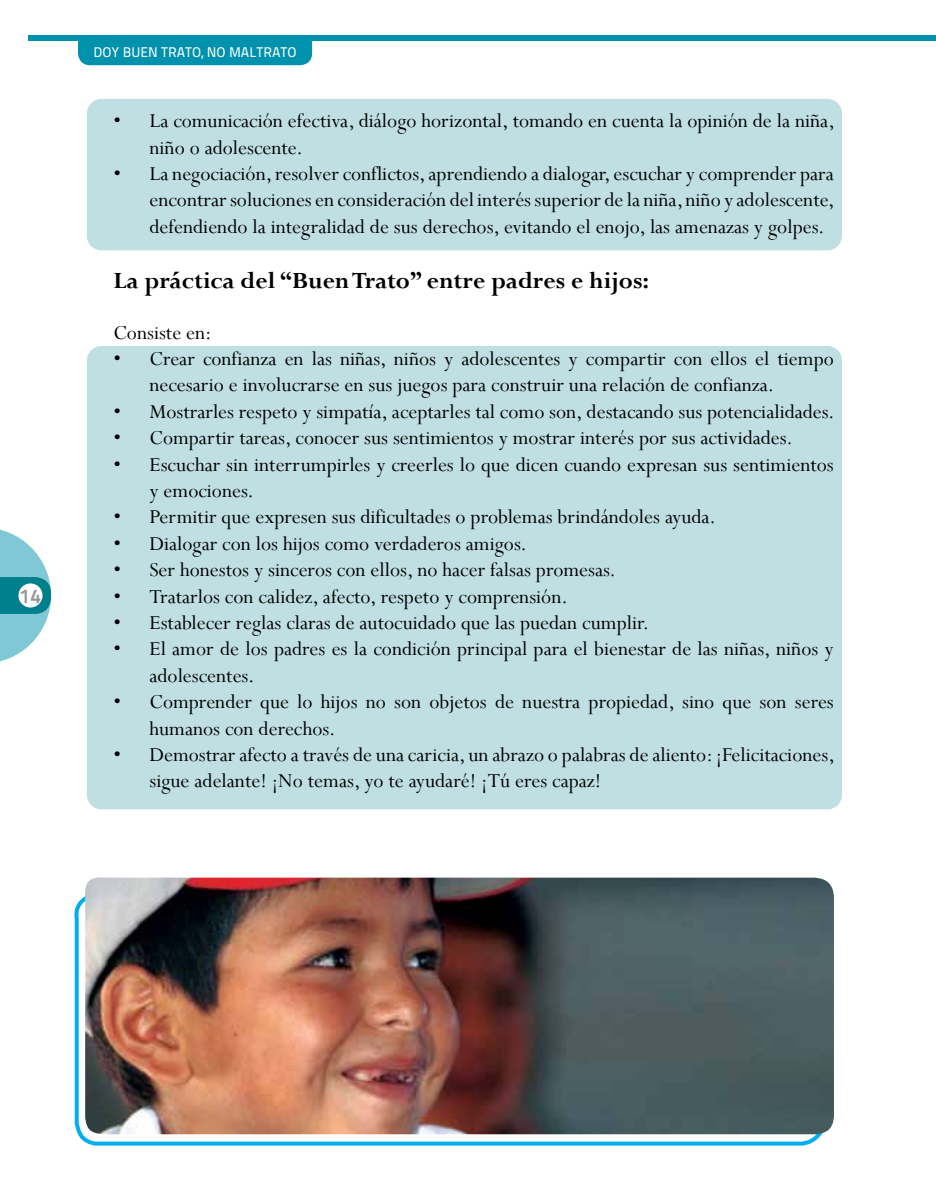
<style>
.page{position:relative;width:936px;height:1191px;background:#fff}
.page>*{position:absolute;margin:0;border:0;box-sizing:border-box;transform-origin:0 0}
.t1{font:700 26px "Perpetua";color:#000}
.t2{font:22px/26.4px "Perpetua";color:#000}
.t3{font:20px "Titillium Maps 26 L 750 wt";color:#939598}
.t4{font:14px "Titillium Maps 26 L 500 wt";color:#fff}
</style>
<div class="page">
<div style="left:78px;top:41px;width:234px;height:24px;background:#0091ac"></div>
<svg style="left:0;top:529px;width:51px;height:133px"></svg>
<div style="left:28px;top:35px;width:907px;height:6px;background:#0091ac"></div>
<div style="left:18px;top:583px;width:25px;height:24px;background:#fff;border-radius:50%"></div>
<div style="left:87px;top:99px;width:755px;height:151px;background:#c0dfe2;border-radius:15px"></div>
<div style="left:87px;top:346px;width:755px;height:463px;background:#c0dfe2;border-radius:15px"></div>
<svg style="left:74px;top:897px;width:748px;height:249px"></svg>
<img style="left:84px;top:877px;width:749px;height:257px">
<p class="t3" style="left:20px;top:580px;width:23px">14</p>
<p class="t4" style="left:94px;top:42px;width:204px">DOY BUEN TRATO, NO MALTRATO</p>
<p class="t2" style="left:149px;top:107px;width:686px;text-indent:-36px">• La comunicación efectiva, diálogo horizontal, tomando en cuenta la opinión de la niña, niño o adolescente.</p>
<p class="t2" style="left:149px;top:160px;width:686px;text-align:justify;text-indent:-36px">• La negociación, resolver conflictos, aprendiendo a dialogar, escuchar y comprender para encontrar soluciones en consideración del interés superior de la niña, niño y adolescente, defendiendo la integralidad de sus derechos, evitando el enojo, las amenazas y golpes.</p>
<p class="t1" style="left:113px;top:264px;width:537px">La práctica del “Buen Trato” entre padres e hijos:</p>
<p class="t2" style="left:113px;top:318px;width:100px">Consiste en:</p>
<p class="t2" style="left:149px;top:345px;width:686px;text-indent:-36px">• Crear confianza en las niñas, niños y adolescentes y compartir con ellos el tiempo necesario e involucrarse en sus juegos para construir una relación de confianza.</p>
<p class="t2" style="left:113px;top:398px;width:722px">• Mostrarles respeto y simpatía, aceptarles tal como son, destacando sus potencialidades.</p>
<p class="t2" style="left:113px;top:424px;width:680px">• Compartir tareas, conocer sus sentimientos y mostrar interés por sus actividades.</p>
<p class="t2" style="left:149px;top:450px;width:685px;text-indent:-36px">• Escuchar sin interrumpirles y creerles lo que dicen cuando expresan sus sentimientos y emociones.</p>
<p class="t2" style="left:113px;top:503px;width:604px">• Permitir que expresen sus dificultades o problemas brindándoles ayuda.</p>
<p class="t2" style="left:113px;top:530px;width:415px">• Dialogar con los hijos como verdaderos amigos.</p>
<p class="t2" style="left:113px;top:556px;width:504px">• Ser honestos y sinceros con ellos, no hacer falsas promesas.</p>
<p class="t2" style="left:113px;top:582px;width:456px">• Tratarlos con calidez, afecto, respeto y comprensión.</p>
<p class="t2" style="left:113px;top:609px;width:537px">• Establecer reglas claras de autocuidado que las puedan cumplir.</p>
<p class="t2" style="left:149px;top:635px;width:685px;text-indent:-36px">• El amor de los padres es la condición principal para el bienestar de las niñas, niños y adolescentes.</p>
<p class="t2" style="left:149px;top:688px;width:685px;text-indent:-36px">• Comprender que lo hijos no son objetos de nuestra propiedad, sino que son seres humanos con derechos.</p>
<p class="t2" style="left:149px;top:741px;width:686px;text-indent:-36px">• Demostrar afecto a través de una caricia, un abrazo o palabras de aliento: ¡Felicitaciones, sigue adelante! ¡No temas, yo te ayudaré! ¡Tú eres capaz!</p>
</div>
